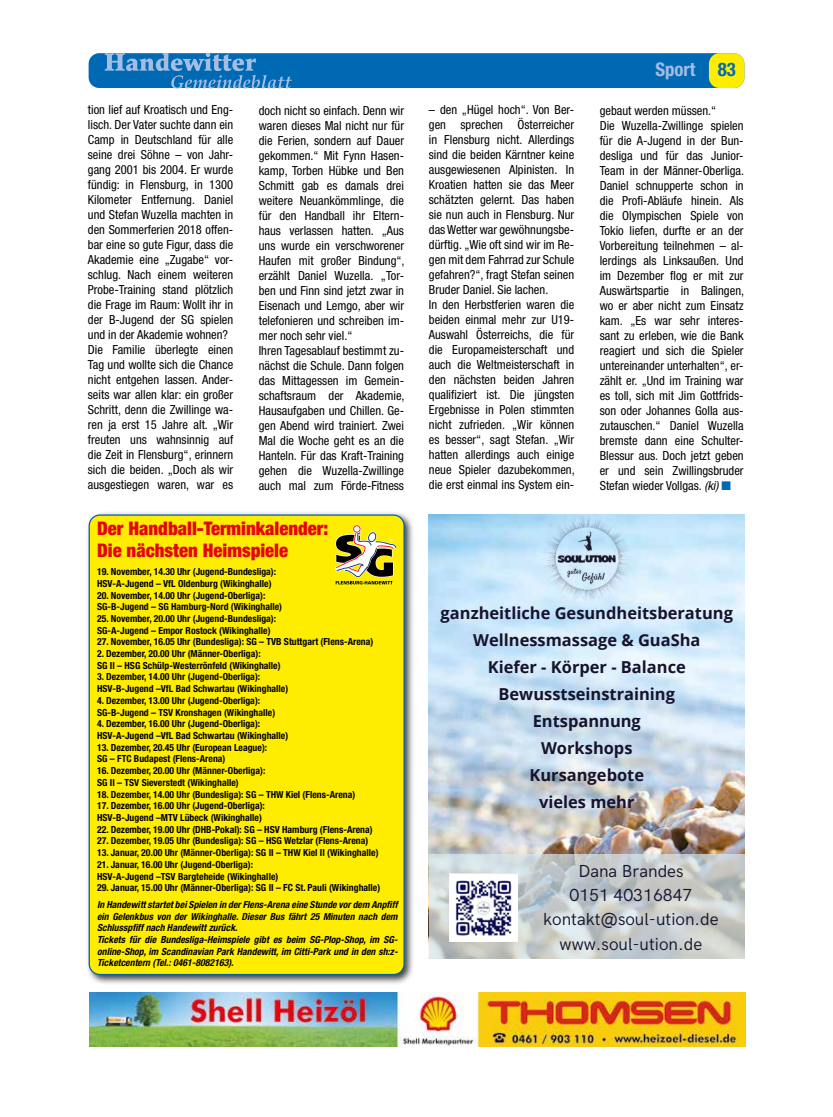
<style>
.page{position:relative;width:833px;height:1117px;background:#fff}
.page>*{position:absolute;margin:0;border:0;box-sizing:border-box;transform-origin:0 0}
.t1{font:900 condensed 18.75px/22.5px "Helvetica Neue LT Pro";color:#e30613}
.t2{font:700 condensed 18.75px "Helvetica Neue LT Pro";color:#a4bde3}
.t3{font:17.5px/24.2px "HK Grotesk";color:#16132d;text-align:center}
.t4{font:700 16.5px/27px "Open Sans";color:#16132d;text-align:center}
.t5{font:condensed 12.5px/15px "Helvetica Neue LT Pro";color:#000}
.t6{font:700 condensed 9.75px/11.8px "Helvetica Neue LT Pro";color:#000}
.t7{font:italic 700 condensed 9.75px/11.8px "Helvetica Neue LT Pro";color:#000}
.s1{color:#0069b4}
.s2{font-style:italic}
</style>
<div class="page">
<div style="left:89px;top:53px;width:655px;height:35px;background:#0069b4;border-radius:11px"></div>
<div style="left:709px;top:53px;width:35px;height:35px;background:#ffed00;border-radius:11px"></div>
<svg style="left:105px;top:53px;width:187px;height:35px"></svg>
<div style="left:85px;top:511px;width:330px;height:474px;background:#000;opacity:.75"></div>
<div style="left:89px;top:515px;width:315px;height:459px;background:#ffed00;border-radius:11px"></div>
<div style="left:89px;top:514px;width:316px;height:460px;border:1px solid #0061ad;border-radius:11px"></div>
<svg style="left:335px;top:524px;width:62px;height:60px"></svg>
<img style="left:429px;top:514px;width:315px;height:340px">
<img style="left:542px;top:514px;width:89px;height:88px">
<svg style="left:429px;top:854px;width:315px;height:103px;background:#c7cdcd"></svg>
<img style="left:449px;top:873px;width:68px;height:68px">
<img style="left:89px;top:992px;width:656px;height:53px">
<h1 class="t2" style="left:655px;top:58px;width:82px">Sport <span class="s1">83</span></h1>
<p class="t5" style="left:88px;top:102px;width:147px">tion lief auf Kroatisch und Eng&shy;lisch. Der Vater suchte dann ein<br>Camp in Deutschland für alle seine drei Söhne – von Jahr&shy;gang 2001 bis 2004. Er wurde fündig: in Flensburg, in 1300<br>Kilometer Entfernung. Daniel und Stefan Wuzella machten in den Sommerferien 2018 offen&shy;bar eine so gute Figur, dass die<br>Akademie eine „Zugabe“ vor&shy;schlug. Nach einem weiteren<br>Probe-Training stand plötzlich die Frage im Raum: Wollt ihr in der B-Jugend der SG spielen und in der Akademie wohnen?<br>Die Familie überlegte einen<br>Tag und wollte sich die Chance nicht entgehen lassen. Ander&shy;seits war allen klar: ein großer<br>Schritt, denn die Zwillinge wa&shy;ren ja erst 15 Jahre alt. „Wir freuten uns wahnsinnig auf die Zeit in Flensburg“, erinnern sich die beiden. „Doch als wir ausgestiegen waren, war es</p>
<p class="t5" style="left:259px;top:102px;width:147px">doch nicht so einfach. Denn wir waren dieses Mal nicht nur für die Ferien, sondern auf Dauer gekommen.“ Mit Fynn Hasen&shy;kamp, Torben Hübke und Ben<br>Schmitt gab es damals drei weitere Neuankömmlinge, die für den Handball ihr Eltern&shy;haus verlassen hatten. „Aus uns wurde ein verschworener<br>Haufen mit großer Bindung“, erzählt Daniel Wuzella. „Tor&shy;ben und Finn sind jetzt zwar in<br>Eisenach und Lemgo, aber wir telefonieren und schreiben im&shy;mer noch sehr viel.“<br>Ihren Tagesablauf bestimmt zu&shy;nächst die Schule. Dann folgen das Mittagessen im Gemein&shy;schaftsraum der Akademie,<br>Hausaufgaben und Chillen. Ge&shy;gen Abend wird trainiert. Zwei<br>Mal die Woche geht es an die<br>Hanteln. Für das Kraft-Training gehen die Wuzella-Zwillinge auch mal zum Förde-Fitness</p>
<p class="t5" style="left:429px;top:102px;width:147px">– den „Hügel hoch“. Von Ber&shy;gen sprechen Österreicher in Flensburg nicht. Allerdings sind die beiden Kärntner keine ausgewiesenen Alpinisten. In<br>Kroatien hatten sie das Meer schätzten gelernt. Das haben sie nun auch in Flensburg. Nur das Wetter war gewöhnungsbe&shy;dürftig. „Wie oft sind wir im Re&shy;gen mit dem Fahrrad zur Schule gefahren?“, fragt Stefan seinen<br>Bruder Daniel. Sie lachen.<br>In den Herbstferien waren die beiden einmal mehr zur U19-<br>Auswahl Österreichs, die für die Europameisterschaft und auch die Weltmeisterschaft in den nächsten beiden Jahren qualifiziert ist. Die jüngsten<br>Ergebnisse in Polen stimmten nicht zufrieden. „Wir können es besser“, sagt Stefan. „Wir hatten allerdings auch einige neue Spieler dazubekommen, die erst einmal ins System ein-</p>
<p class="t5" style="left:600px;top:102px;width:146px">gebaut werden müssen.“<br>Die Wuzella-Zwillinge spielen für die A-Jugend in der Bun&shy;desliga und für das Junior-<br>Team in der Männer-Oberliga.<br>Daniel schnupperte schon in die Profi-Abläufe hinein. Als die Olympischen Spiele von<br>Tokio liefen, durfte er an der<br>Vorbereitung teilnehmen – al&shy;lerdings als Linksaußen. Und im Dezember flog er mit zur<br>Auswärtspartie in Balingen, wo er aber nicht zum Einsatz kam. „Es war sehr interes&shy;sant zu erleben, wie die Bank reagiert und sich die Spieler untereinander unterhalten“, er&shy;zählt er. „Und im Training war es toll, sich mit Jim Gottfrids&shy;son oder Johannes Golla aus&shy;zutauschen.“ Daniel Wuzella bremste dann eine Schulter-<br>Blessur aus. Doch jetzt geben er und sein Zwillingsbruder<br>Stefan wieder Vollgas. <span class="s2">(ki)</span> <span class="s1">■</span></p>
<h1 class="t1" style="left:97px;top:516px;width:233px">Der Handball-Terminkalender:<br>Die nächsten Heimspiele</h1>
<p class="t6" style="left:97px;top:565px;width:181px">19. November, 14.30 Uhr (Jugend-Bundesliga):<br>HSV-A-Jugend – VfL Oldenburg (Wikinghalle)</p>
<p class="t6" style="left:97px;top:589px;width:186px">20. November, 14.00 Uhr (Jugend-Oberliga):<br>SG-B-Jugend – SG Hamburg-Nord (Wikinghalle)</p>
<p class="t6" style="left:97px;top:612px;width:181px">25. November, 20.00 Uhr (Jugend-Bundesliga):<br>SG-A-Jugend – Empor Rostock (Wikinghalle)</p>
<p class="t6" style="left:97px;top:636px;width:278px">27. November, 16.05 Uhr (Bundesliga): SG – TVB Stuttgart (Flens-Arena)</p>
<p class="t6" style="left:97px;top:647px;width:185px">2. Dezember, 20.00 Uhr (Männer-Oberliga):<br>SG II – HSG Schülp-Westerrönfeld (Wikinghalle)</p>
<p class="t6" style="left:97px;top:671px;width:193px">3. Dezember, 14.00 Uhr (Jugend-Oberliga):<br>HSV-B-Jugend –VfL Bad Schwartau (Wikinghalle)</p>
<p class="t6" style="left:97px;top:694px;width:180px">4. Dezember, 13.00 Uhr (Jugend-Oberliga):<br>SG-B-Jugend – TSV Kronshagen (Wikinghalle)</p>
<p class="t6" style="left:97px;top:717px;width:193px">4. Dezember, 16.00 Uhr (Jugend-Oberliga):<br>HSV-A-Jugend –VfL Bad Schwartau (Wikinghalle)</p>
<p class="t6" style="left:97px;top:741px;width:172px">13. Dezember, 20.45 Uhr (European League):<br>SG – FTC Budapest (Flens-Arena)</p>
<p class="t6" style="left:97px;top:764px;width:170px">16. Dezember, 20.00 Uhr (Männer-Oberliga):<br>SG II – TSV Sieverstedt (Wikinghalle)</p>
<p class="t6" style="left:97px;top:788px;width:260px">18. Dezember, 14.00 Uhr (Bundesliga): SG – THW Kiel (Flens-Arena)</p>
<p class="t6" style="left:97px;top:799px;width:169px">17. Dezember, 16.00 Uhr (Jugend-Oberliga):<br>HSV-B-Jugend –MTV Lübeck (Wikinghalle)</p>
<p class="t6" style="left:97px;top:823px;width:277px">22. Dezember, 19.00 Uhr (DHB-Pokal): SG – HSV Hamburg (Flens-Arena)</p>
<p class="t6" style="left:97px;top:834px;width:273px">27. Dezember, 19.05 Uhr (Bundesliga): SG – HSG Wetzlar (Flens-Arena)</p>
<p class="t6" style="left:97px;top:846px;width:283px">13. Januar, 20.00 Uhr (Männer-Oberliga): SG II – THW Kiel II (Wikinghalle)</p>
<p class="t6" style="left:97px;top:858px;width:183px">21. Januar, 16.00 Uhr (Jugend-Oberliga):<br>HSV-A-Jugend –TSV Bargteheide (Wikinghalle)</p>
<p class="t6" style="left:97px;top:881px;width:285px">29. Januar, 15.00 Uhr (Männer-Oberliga): SG II – FC St. Pauli (Wikinghalle)</p>
<p class="t7" style="left:97px;top:898px;width:302px">In Handewitt startet bei Spielen in der Flens-Arena eine Stunde vor dem Anpfiff ein Gelenkbus von der Wikinghalle. Dieser Bus fährt 25 Minuten nach dem Schlusspfiff nach Handewitt zurück.<br>Tickets für die Bundesliga-Heimspiele gibt es beim SG-Plop-Shop, im SG&shy;online-Shop, im Scandinavian Park Handewitt, im Citti-Park und in den sh:z-Ticketcentern (Tel.: 0461-8082163).</p>
<h3 class="t4" style="left:440px;top:598px;width:294px">ganzheitliche Gesundheitsberatung<br>Wellnessmassage &amp; GuaSha<br>Kiefer - Körper - Balance<br>Bewusstseinstraining<br>Entspannung<br>Workshops<br>Kursangebote<br>vieles mehr</h3>
<h2 class="t3" style="left:543px;top:857px;width:177px">Dana Brandes<br>0151 40316847 kontakt@soul-ution.de www.soul-ution.de</h2>
</div>
